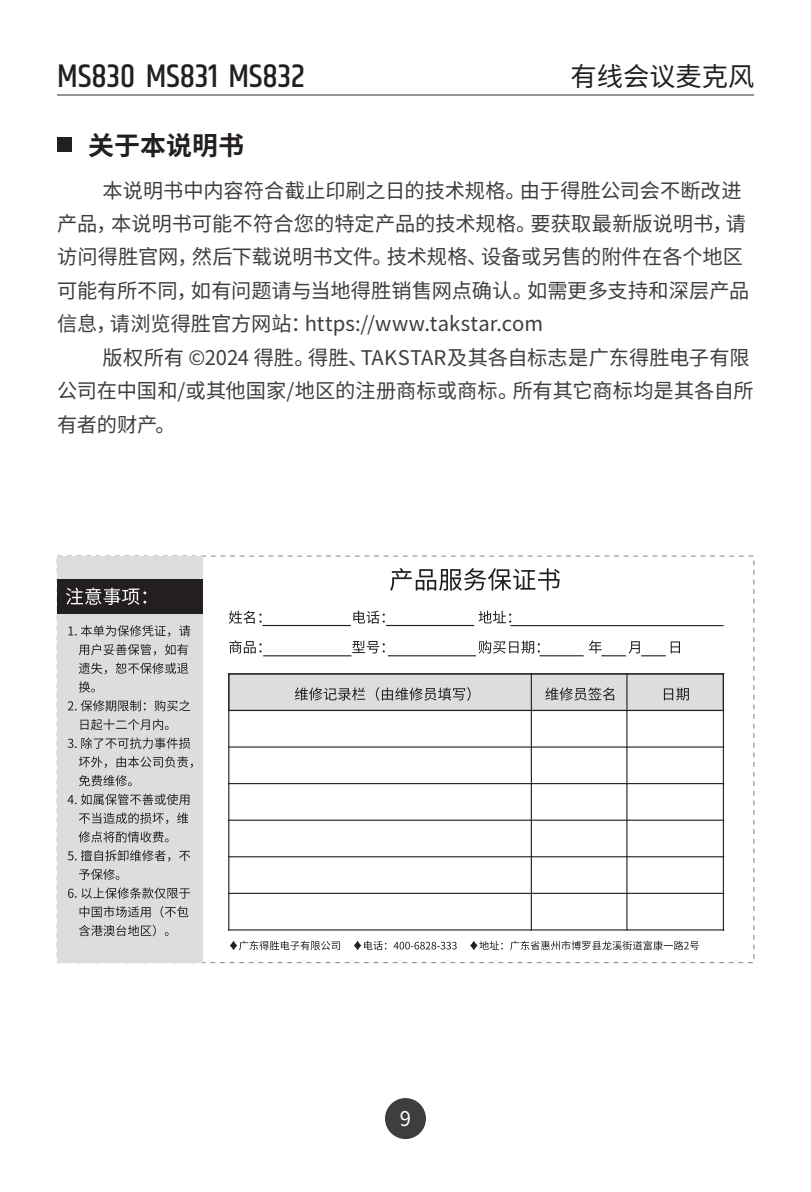
<style>
.page{position:relative;width:811px;height:1192px;background:#fff}
.page>*{position:absolute;margin:0;border:0;box-sizing:border-box;transform-origin:0 0}
.t1{font:500 33.2px "Khand";color:#231f20}
.t2{font:26.2px "Source Han Sans CN";color:#231f20}
.t3{font:700 26px "Source Han Sans CN";color:#231f20}
.t4{font:20.2px/33.4px "Source Han Sans CN";color:#3e3e3f}
.t5{font:20.2px "Source Han Sans CN";color:#fff}
</style>
<div class="page">
<hr style="left:57px;top:94px;width:697px;height:1px;background:#939598">
<div style="left:57px;top:137px;width:15px;height:14px;background:#231f20"></div>
<div style="left:385px;top:1097px;width:41px;height:41px;background:#3e3e3f;border-radius:50%"></div>
<div style="left:228px;top:673px;width:496px;height:38px;background:#dcdddf;border:1px solid #231f20"></div>
<hr style="left:510px;top:625px;width:214px;height:1px;background:#231f20">
<hr style="left:228px;top:673px;width:1px;height:257px;background:#231f20">
<hr style="left:531px;top:673px;width:1px;height:257px;background:#231f20">
<hr style="left:626px;top:673px;width:2px;height:257px;background:#231f20">
<hr style="left:723px;top:673px;width:1px;height:257px;background:#231f20">
<hr style="left:228px;top:929px;width:496px;height:1px;background:#231f20">
<hr style="left:228px;top:892px;width:496px;height:1px;background:#231f20">
<hr style="left:228px;top:856px;width:496px;height:1px;background:#231f20">
<hr style="left:228px;top:819px;width:496px;height:1px;background:#231f20">
<hr style="left:228px;top:783px;width:496px;height:1px;background:#231f20">
<hr style="left:228px;top:746px;width:496px;height:1px;background:#231f20">
<hr style="left:228px;top:710px;width:496px;height:1px;background:#231f20">
<hr style="left:228px;top:673px;width:496px;height:1px;background:#231f20">
<svg style="left:390px;top:568px;width:170px;height:22px"></svg>
<svg style="left:230px;top:940px;width:273px;height:10px"></svg>
<svg style="left:510px;top:940px;width:189px;height:10px"></svg>
<svg style="left:295px;top:687px;width:394px;height:13px"></svg>
<svg style="left:229px;top:610px;width:451px;height:46px"></svg>
<div style="left:57px;top:556px;width:145px;height:406px;background:#dcdddf"></div>
<div style="left:57px;top:579px;width:145px;height:34px;background:#231f20"></div>
<svg style="left:66px;top:587px;width:80px;height:18px"></svg>
<svg style="left:68px;top:625px;width:125px;height:143px"></svg>
<svg style="left:68px;top:775px;width:121px;height:49px"></svg>
<svg style="left:68px;top:831px;width:122px;height:105px"></svg>
<h1 class="t1" style="left:57px;top:56px;width:249px">MS830 MS831 MS832</h1>
<p class="t2" style="left:570px;top:62px;width:186px">有线会议麦克风</p>
<p class="t3" style="left:88px;top:130px;width:158px">关于本说明书</p>
<p class="t4" style="left:57px;top:174px;width:694px;text-indent:45px">本说明书中内容符合截止印刷之日的技术规格。由于得胜公司会不断改进产品，本说明书可能不符合您的特定产品的技术规格。要获取最新版说明书，请访问得胜官网，然后下载说明书文件。技术规格、设备或另售的附件在各个地区可能有所不同，如有问题请与当地得胜销售网点确认。如需更多支持和深层产品信息，请浏览得胜官方网站：https://www.takstar.com</p>
<p class="t4" style="left:57px;top:341px;width:698px;text-indent:45px">版权所有 ©2024 得胜。得胜、TAKSTAR及其各自标志是广东得胜电子有限公司在中国和/或其他国家/地区的注册商标或商标。所有其它商标均是其各自所有者的财产。</p>
<p class="t5" style="left:400px;top:1106px;width:13px">9</p>
</div>
